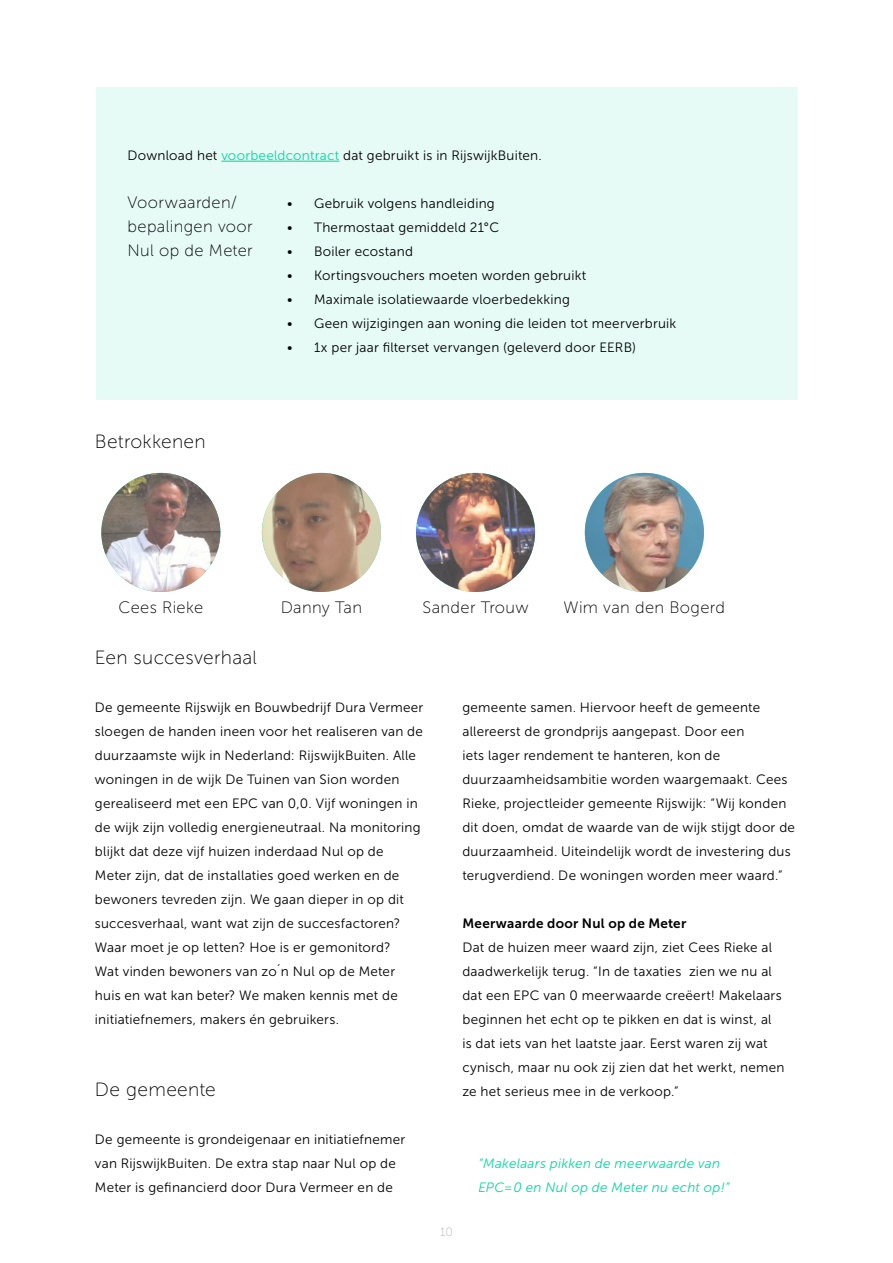
<style>
.page{position:relative;width:893px;height:1263px;background:#fff}
.page>*{position:absolute;margin:0;border:0;box-sizing:border-box;transform-origin:0 0}
.t1{font:19.2px "Museo Sans 100";letter-spacing:.015em;color:#000}
.t2{font:16.5px/24px "Museo Sans 100";letter-spacing:.02em;color:#000}
.t3{font:13.5px/24px "Museo Sans 300";letter-spacing:.02em;color:#000}
.t4{font:italic 13.5px/24px "Museo Sans 300";letter-spacing:.02em;color:#06d6a0}
.t5{font:13.5px "Museo Sans 700";letter-spacing:.02em;color:#000}
.t6{font:12px "Museo Sans 100";color:#b3b2b2}
.s1{color:#06d6a0}
</style>
<div class="page">
<div style="left:96px;top:88px;width:701px;height:312px;background:#e6fbf6"></div>
<hr style="left:221px;top:161px;width:118px;height:1px;background:#06d6a0">
<img style="left:101px;top:473px;width:119px;height:119px;border-radius:60px">
<img style="left:262px;top:473px;width:119px;height:119px;border-radius:60px">
<img style="left:416px;top:473px;width:119px;height:119px;border-radius:60px">
<img style="left:585px;top:473px;width:119px;height:119px;border-radius:60px">
<p class="t3" style="left:128px;top:143px;width:416px">Download het <span class="s1">voorbeeldcontract</span> dat gebruikt is in RijswijkBuiten.</p>
<p class="t2" style="left:128px;top:190px;width:127px">Voorwaarden/ bepalingen voor<br>Nul op de Meter</p>
<h1 class="t1" style="left:95px;top:431px;width:112px">Betrokkenen</h1>
<p class="t3" style="left:287px;top:191px;width:209px">• Gebruik volgens handleiding</p>
<p class="t3" style="left:287px;top:215px;width:214px">• Thermostaat gemiddeld 21°C</p>
<p class="t3" style="left:287px;top:239px;width:127px">• Boiler ecostand</p>
<p class="t3" style="left:287px;top:263px;width:301px">• Kortingsvouchers moeten worden gebruikt</p>
<p class="t3" style="left:287px;top:287px;width:284px">• Maximale isolatiewaarde vloerbedekking</p>
<p class="t3" style="left:287px;top:311px;width:391px">• Geen wijzigingen aan woning die leiden tot meerverbruik</p>
<p class="t3" style="left:287px;top:335px;width:351px">• 1x per jaar filterset vervangen (geleverd door EERB)</p>
<p class="t2" style="left:119px;top:595px;width:86px">Cees Rieke</p>
<p class="t2" style="left:281px;top:595px;width:83px">Danny Tan</p>
<p class="t2" style="left:422px;top:595px;width:108px">Sander Trouw</p>
<p class="t2" style="left:564px;top:595px;width:163px">Wim van den Bogerd</p>
<h1 class="t1" style="left:95px;top:647px;width:164px">Een succesverhaal</h1>
<p class="t3" style="left:95px;top:695px;width:330px">De gemeente Rijswijk en Bouwbedrijf Dura Vermeer sloegen de handen ineen voor het realiseren van de duurzaamste wijk in Nederland: RijswijkBuiten. Alle woningen in de wijk De Tuinen van Sion worden gerealiseerd met een EPC van 0,0. Vijf woningen in de wijk zijn volledig energieneutraal. Na monitoring blijkt dat deze vijf huizen inderdaad Nul op de<br>Meter zijn, dat de installaties goed werken en de bewoners tevreden zijn. We gaan dieper in op dit succesverhaal, want wat zijn de succesfactoren?<br>Waar moet je op letten? Hoe is er gemonitord?<br>Wat vinden bewoners van zo´n Nul op de Meter huis en wat kan beter? We maken kennis met de initiatiefnemers, makers én gebruikers.</p>
<h1 class="t1" style="left:95px;top:1079px;width:122px">De gemeente</h1>
<p class="t3" style="left:95px;top:1127px;width:312px">De gemeente is grondeigenaar en initiatiefnemer van RijswijkBuiten. De extra stap naar Nul op de<br>Meter is gefinancierd door Dura Vermeer en de</p>
<p class="t3" style="left:462px;top:695px;width:334px">gemeente samen. Hiervoor heeft de gemeente allereerst de grondprijs aangepast. Door een<br>iets lager rendement te hanteren, kon de duurzaamheidsambitie worden waargemaakt. Cees Rieke, projectleider gemeente Rijswijk: “Wij konden dit doen, omdat de waarde van de wijk stijgt door de duurzaamheid. Uiteindelijk wordt de investering dus terugverdiend. De woningen worden meer waard.”</p>
<p class="t5" style="left:462px;top:916px;width:225px">Meerwaarde door Nul op de Meter</p>
<p class="t3" style="left:462px;top:935px;width:324px">Dat de huizen meer waard zijn, ziet Cees Rieke al daadwerkelijk terug. “In de taxaties zien we nu al dat een EPC van 0 meerwaarde creëert! Makelaars beginnen het echt op te pikken en dat is winst, al<br>is dat iets van het laatste jaar. Eerst waren zij wat cynisch, maar nu ook zij zien dat het werkt, nemen ze het serieus mee in de verkoop.”</p>
<p class="t6" style="left:440px;top:1225px;width:14px">10</p>
<p class="t4" style="left:478px;top:1151px;width:253px">“Makelaars pikken de meerwaarde van<br>EPC=0 en Nul op de Meter nu echt op!”</p>
</div>
